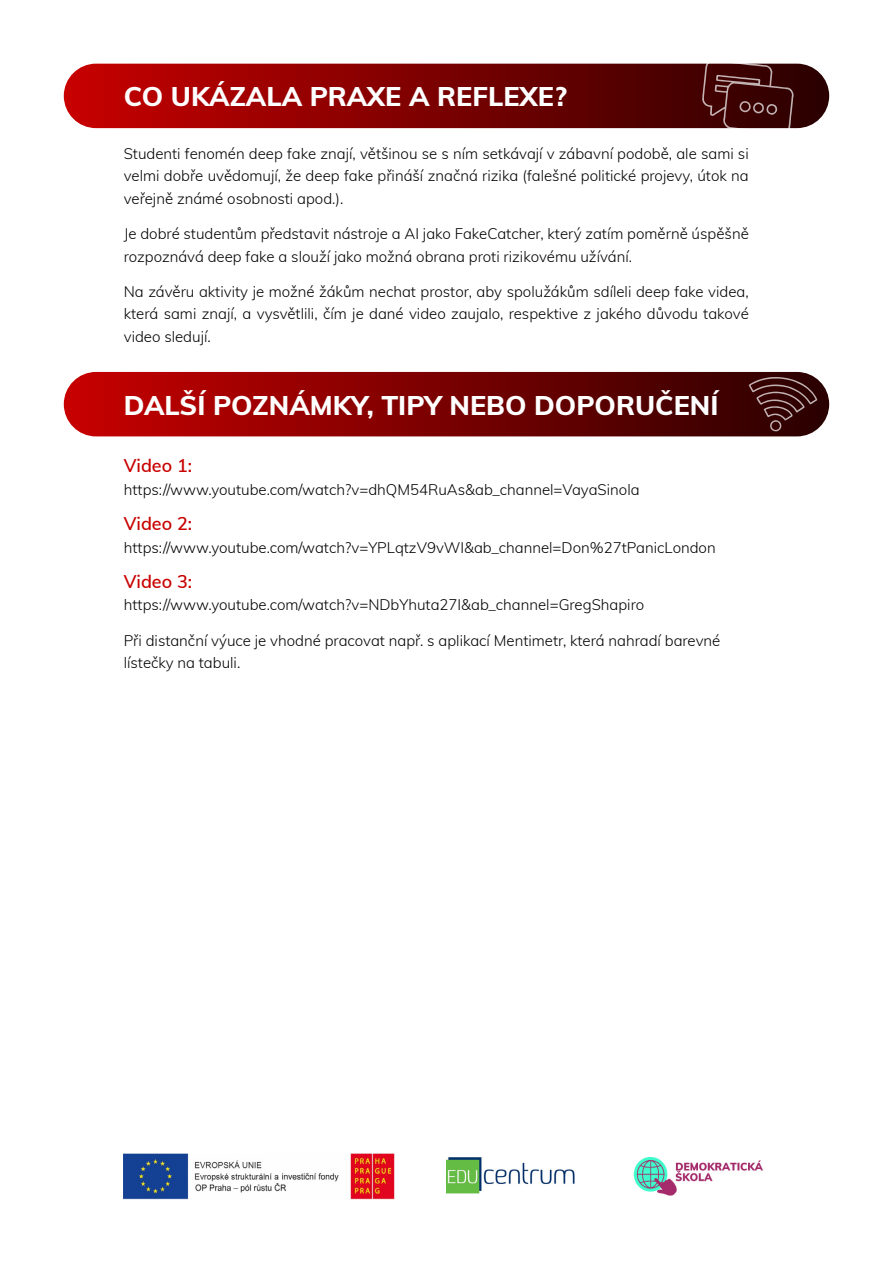
<style>
.page{position:relative;width:893px;height:1263px;background:#fff}
.page>*{position:absolute;margin:0;border:0;box-sizing:border-box;transform-origin:0 0}
.t1{font:800 27px "Muli";color:#fff}
.t2{font:600 18px "Muli";color:#c80000}
.t3{font:300 15px/22.5px "Muli";color:#000;text-align:justify}
</style>
<div class="page">
<svg style="left:64px;top:64px;width:765px;height:64px;background:#810000"></svg>
<img style="left:124px;top:1154px;width:271px;height:45px">
<img style="left:447px;top:1157px;width:128px;height:37px">
<img style="left:633px;top:1157px;width:130px;height:39px">
<div style="left:64px;top:372px;width:765px;height:64px;background:linear-gradient(to right,#c80000,#2a0000);border-radius:32px"></div>
<svg style="left:702px;top:63px;width:92px;height:66px;background:#4f1b1b"></svg>
<svg style="left:749px;top:377px;width:68px;height:54px;background:#471a1a"></svg>
<h1 class="t1" style="left:124px;top:77px;width:445px">CO UKÁZALA PRAXE A REFLEXE?</h1>
<p class="t3" style="left:124px;top:142px;width:626px">Studenti fenomén deep fake znají, většinou se s ním setkávají v zábavní podobě, ale sami si velmi dobře uvědomují, že deep fake přináší značná rizika (falešné politické projevy, útok na veřejně známé osobnosti apod.).</p>
<p class="t3" style="left:124px;top:222px;width:626px">Je dobré studentům představit nástroje a AI jako FakeCatcher, který zatím poměrně úspěšně rozpoznává deep fake a slouží jako možná obrana proti rizikovému užívání.</p>
<p class="t3" style="left:124px;top:280px;width:626px">Na závěru aktivity je možné žákům nechat prostor, aby spolužákům sdíleli deep fake videa, která sami znají, a vysvětlili, čím je dané video zaujalo, respektive z jakého důvodu takové video sledují.</p>
<h1 class="t1" style="left:124px;top:385px;width:596px">DALŠÍ POZNÁMKY, TIPY NEBO DOPORUČENÍ</h1>
<p class="t2" style="left:124px;top:453px;width:70px">Video 1:</p>
<p class="t3" style="left:124px;top:477px;width:517px">https://www.youtube.com/watch?v=dhQM54RuAs&amp;ab_channel=VayaSinola</p>
<p class="t2" style="left:124px;top:510px;width:70px">Video 2:</p>
<p class="t3" style="left:124px;top:535px;width:593px">https://www.youtube.com/watch?v=YPLqtzV9vWI&amp;ab_channel=Don%27tPanicLondon</p>
<p class="t2" style="left:124px;top:568px;width:70px">Video 3:</p>
<p class="t3" style="left:124px;top:593px;width:522px">https://www.youtube.com/watch?v=NDbYhuta27I&amp;ab_channel=GregShapiro</p>
<p class="t3" style="left:124px;top:628px;width:598px">Při distanční výuce je vhodné pracovat např. s aplikací Mentimetr, která nahradí barevné lístečky na tabuli.</p>
</div>
